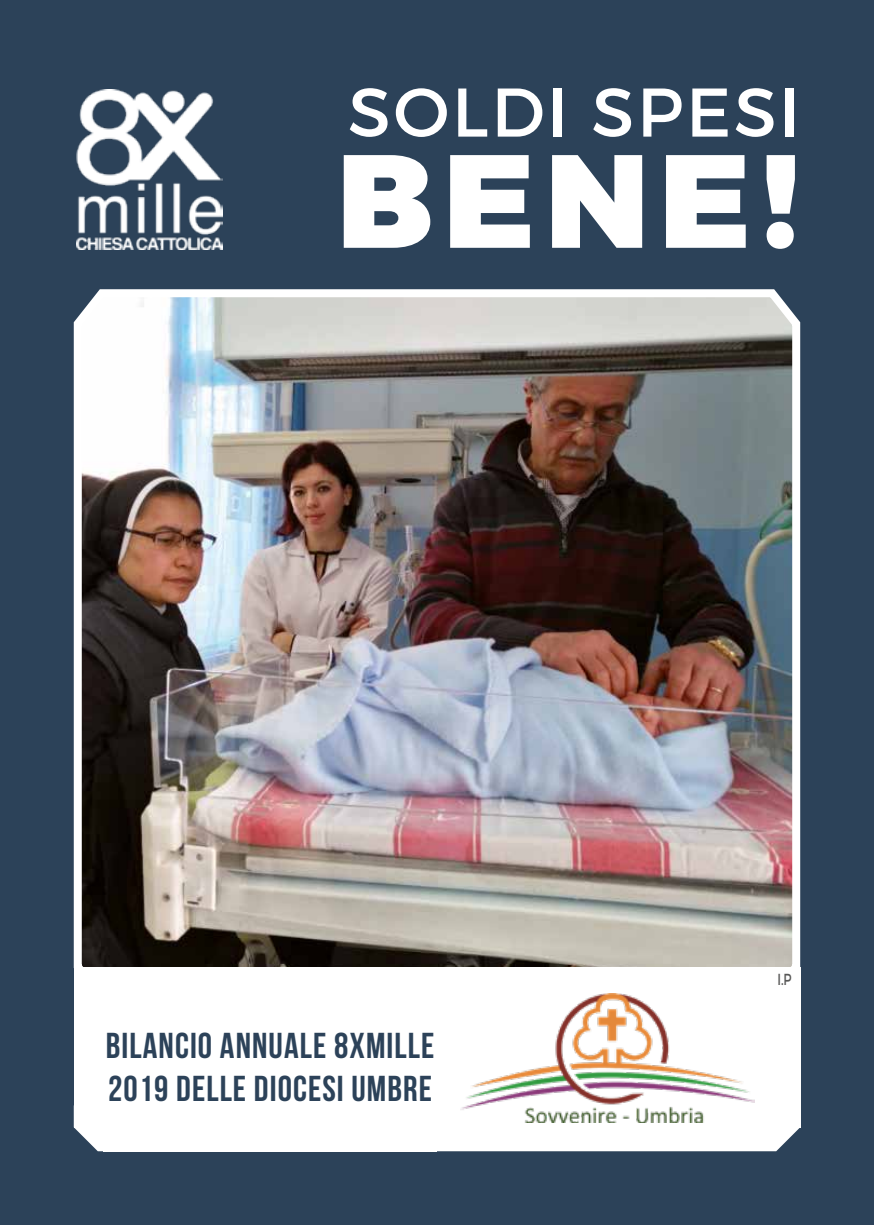
<style>
.page{position:relative;width:874px;height:1225px;background:#fff}
.page>*{position:absolute;margin:0;border:0;box-sizing:border-box;transform-origin:0 0}
.t1{font:900 132.2px "Montserrat";color:#fff}
.t2{font:68.8px "Montserrat";letter-spacing:.04em;color:#fff}
.t3{font:700 36px/43.2px "Bebas Neue";letter-spacing:.03em;color:#2c4259}
.t4{font:16px "Montserrat";color:#575756;scale:.75 1}
</style>
<div class="page">
<div style="left:0;top:0;width:873px;height:1225px;background:#2c4259"></div>
<img style="left:77px;top:89px;width:145px;height:160px">
<div style="left:74px;top:1127px;width:725px;height:24px;background:#fff"></div>
<img style="left:73px;top:289px;width:728px;height:716px">
<div style="left:74px;top:967px;width:725px;height:160px;background:#fff"></div>
<img style="left:460px;top:993px;width:294px;height:129px">
<div style="left:103px;top:981px;width:334px;height:170px;background:#fff"></div>
<h2 class="t2" style="left:348px;top:70px;width:453px">SOLDI SPESI</h2>
<h1 class="t1" style="left:337px;top:118px;width:464px">BENE!</h1>
<p class="t3" style="left:106px;top:1023px;width:330px">BILANCIO ANNUALE 8XMILLE<br>2019 DELLE DIOCESI UMBRE</p>
<p class="t4" style="left:777px;top:969px;width:20px">I.P</p>
</div>
